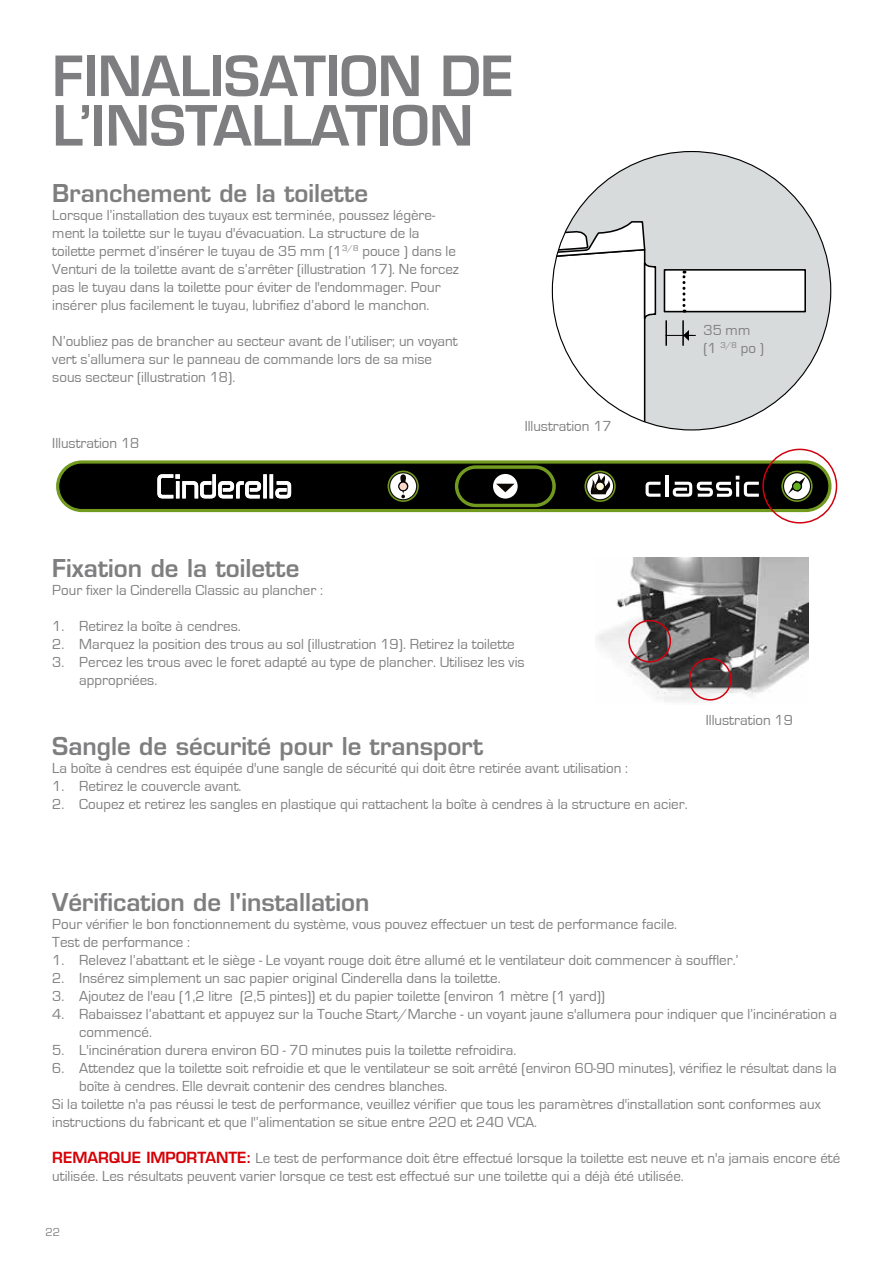
<style>
.page{position:relative;width:893px;height:1263px;background:#fff}
.page>*{position:absolute;margin:0;border:0;box-sizing:border-box;transform-origin:0 0}
.t1{font:600 54px/49.5px "Eurostile";letter-spacing:-.01em;color:#7e7e80}
.t2{font:600 24px "Eurostile";color:#7e7e80}
.t3{font:17.55px "P Ming Li U";color:#0e0804;scale:1.04 1}
.t4{font:15px/18px "Eurostile";color:#7e7e80}
.t5{font:12px "Eurostile";color:#818084}
.t6{font:9.9px "Arial";color:#000}
.s1{font-weight:600;color:#d70006}
</style>
<div class="page">
<div style="left:552px;top:152px;width:279px;height:278px;background:#d8dbdc;border-radius:50%"></div>
<svg style="left:552px;top:155px;width:105px;height:272px"></svg>
<div style="left:664px;top:269px;width:142px;height:43px;background:#fff;border:2px solid #000"></div>
<img style="left:596px;top:557px;width:213px;height:145px">
<div style="left:689px;top:658px;width:43px;height:42px;border:2px solid #d1010e;border-radius:50%"></div>
<div style="left:628px;top:620px;width:43px;height:42px;border:2px solid #d1010e;border-radius:50%"></div>
<svg style="left:56px;top:456px;width:781px;height:60px"></svg>
<svg style="left:56px;top:460px;width:775px;height:52px;background:#739629"></svg>
<div style="left:60px;top:464px;width:768px;height:44px;background:#000;border-radius:22px"></div>
<div style="left:59px;top:464px;width:769px;height:45px;border:1px solid #000;border-radius:22px"></div>
<svg style="left:455px;top:465px;width:101px;height:42px"></svg>
<div style="left:458px;top:469px;width:94px;height:35px;background:#000;border:1px solid #000;border-radius:17px"></div>
<svg style="left:584px;top:471px;width:32px;height:31px"></svg>
<svg style="left:586px;top:472px;width:28px;height:28px"></svg>
<svg style="left:587px;top:473px;width:26px;height:26px"></svg>
<svg style="left:781px;top:471px;width:32px;height:31px"></svg>
<svg style="left:782px;top:471px;width:30px;height:30px"></svg>
<svg style="left:783px;top:472px;width:28px;height:28px"></svg>
<svg style="left:783px;top:473px;width:27px;height:27px"></svg>
<svg style="left:784px;top:473px;width:26px;height:26px"></svg>
<svg style="left:388px;top:471px;width:31px;height:31px"></svg>
<svg style="left:389px;top:472px;width:28px;height:28px"></svg>
<div style="left:390px;top:473px;width:26px;height:26px;background:#fff;border-radius:50%"></div>
<svg style="left:788px;top:477px;width:17px;height:17px"></svg>
<svg style="left:591px;top:474px;width:19px;height:20px"></svg>
<div style="left:493px;top:474px;width:25px;height:25px;background:#fff;border-radius:50%"></div>
<svg style="left:400px;top:474px;width:6px;height:24px"></svg>
<svg style="left:496px;top:484px;width:18px;height:8px"></svg>
<svg style="left:157px;top:474px;width:134px;height:24px"></svg>
<svg style="left:646px;top:482px;width:14px;height:15px"></svg>
<hr style="left:665px;top:476px;width:3px;height:21px;background:#fff">
<svg style="left:673px;top:476px;width:86px;height:21px"></svg>
<div style="left:596px;top:482px;width:8px;height:9px;background:#fffbda;border-radius:50%"></div>
<div style="left:595px;top:482px;width:10px;height:9px;border:1px solid #000;border-radius:50%"></div>
<div style="left:399px;top:482px;width:8px;height:9px;background:#f9d7c7;border-radius:50%"></div>
<div style="left:398px;top:482px;width:10px;height:9px;border:1px solid #000;border-radius:50%"></div>
<div style="left:793px;top:482px;width:8px;height:9px;background:#61b020;border-radius:50%"></div>
<div style="left:792px;top:482px;width:10px;height:9px;border:1px solid #000;border-radius:50%"></div>
<div style="left:762px;top:449px;width:75px;height:75px;border:2px solid #d1010e;border-radius:50%"></div>
<hr style="left:665px;top:320px;width:2px;height:26px;background:#000">
<hr style="left:682px;top:320px;width:2px;height:26px;background:#000">
<svg style="left:682px;top:271px;width:3px;height:42px"></svg>
<svg style="left:667px;top:330px;width:29px;height:11px"></svg>
<h1 class="t1" style="left:52px;top:51px;width:463px">FINALISATION DE<br>L’INSTALLATION</h1>
<h2 class="t2" style="left:52px;top:178px;width:317px">Branchement de la toilette</h2>
<p class="t4" style="left:52px;top:207px;width:408px">Lorsque l’installation des tuyaux est terminée, poussez légère&shy;ment la toilette sur le tuyau d'évacuation. La structure de la toilette permet d’insérer le tuyau de 35 mm (1<sup>3/8</sup> pouce ) dans le Venturi de la toilette avant de s’arrêter (illustration 17). Ne forcez pas le tuyau dans la toilette pour éviter de l'endommager. Pour insérer plus facilement le tuyau, lubrifiez d’abord le manchon.</p>
<p class="t4" style="left:52px;top:333px;width:407px">N’oubliez pas de brancher au secteur avant de l’utiliser; un voyant vert s’allumera sur le panneau de commande lors de sa mise sous secteur (illustration 18).</p>
<p class="t6" style="left:59px;top:241px;width:83px">Cinderella Classic</p>
<p class="t4" style="left:52px;top:434px;width:89px">Illustration 18</p>
<p class="t4" style="left:525px;top:417px;width:89px">Illustration 17</p>
<p class="t4" style="left:703px;top:321px;width:62px">35 mm (1 <sup>3/8</sup> po )</p>
<h2 class="t2" style="left:52px;top:553px;width:249px">Fixation de la toilette</h2>
<p class="t4" style="left:52px;top:581px;width:272px">Pour fixer la Cinderella Classic au plancher :</p>
<p class="t4" style="left:52px;top:617px;width:190px">1. Retirez la boîte à cendres.</p>
<p class="t4" style="left:52px;top:635px;width:464px">2. Marquez la position des trous au sol (illustration 19). Retirez la toilette</p>
<p class="t4" style="left:79px;top:653px;width:447px;text-indent:-27px">3. Percez les trous avec le foret adapté au type de plancher. Utilisez les vis appropriées.</p>
<p class="t3" style="left:349px;top:656px;width:54px">WHITE</p>
<h2 class="t2" style="left:52px;top:731px;width:432px">Sangle de sécurité pour le transport</h2>
<p class="t4" style="left:52px;top:759px;width:577px">La boîte à cendres est équipée d'une sangle de sécurité qui doit être retirée avant utilisation :</p>
<p class="t4" style="left:52px;top:777px;width:191px">1. Retirez le couvercle avant.</p>
<p class="t4" style="left:52px;top:795px;width:637px">2. Coupez et retirez les sangles en plastique qui rattachent la boîte à cendres à la structure en acier.</p>
<p class="t4" style="left:706px;top:712px;width:89px">Illustration 19</p>
<h2 class="t2" style="left:52px;top:887px;width:319px">Vérification de l'installation</h2>
<p class="t4" style="left:52px;top:915px;width:626px">Pour vérifier le bon fonctionnement du système, vous pouvez effectuer un test de performance facile.<br>Test de performance :</p>
<p class="t4" style="left:52px;top:951px;width:688px">1. Relevez l’abattant et le siège - Le voyant rouge doit être allumé et le ventilateur doit commencer à souffler.’</p>
<p class="t4" style="left:52px;top:969px;width:450px">2. Insérez simplement un sac papier original Cinderella dans la toilette.</p>
<p class="t4" style="left:52px;top:987px;width:554px">3. Ajoutez de l'eau (1,2 litre (2,5 pintes)) et du papier toilette (environ 1 mètre (1 yard))</p>
<p class="t4" style="left:79px;top:1005px;width:759px;text-indent:-27px">4. Rabaissez l’abattant et appuyez sur la Touche Start/Marche - un voyant jaune s'allumera pour indiquer que l’incinération a commencé.</p>
<p class="t4" style="left:52px;top:1041px;width:465px">5. L'incinération durera environ 60 - 70 minutes puis la toilette refroidira.</p>
<p class="t4" style="left:52px;top:1059px;width:786px">6. Attendez que la toilette soit refroidie et que le ventilateur se soit arrêté (environ 60-90 minutes), vérifiez le résultat dans la</p>
<p class="t4" style="left:79px;top:1077px;width:370px">boîte à cendres. Elle devrait contenir des cendres blanches.</p>
<p class="t4" style="left:52px;top:1095px;width:770px">Si la toilette n'a pas réussi le test de performance, veuillez vérifier que tous les paramètres d'installation sont conformes aux</p>
<p class="t4" style="left:52px;top:1113px;width:486px">instructions du fabricant et que l'’alimentation se situe entre 220 et 240 VCA.</p>
<p class="t4" style="left:52px;top:1149px;width:789px"><span class="s1">REMARQUE IMPORTANTE:</span> Le test de performance doit être effectué lorsque la toilette est neuve et n'a jamais encore été utilisée. Les résultats peuvent varier lorsque ce test est effectué sur une toilette qui a déjà été utilisée.</p>
<p class="t5" style="left:45px;top:1225px;width:16px">22</p>
</div>
